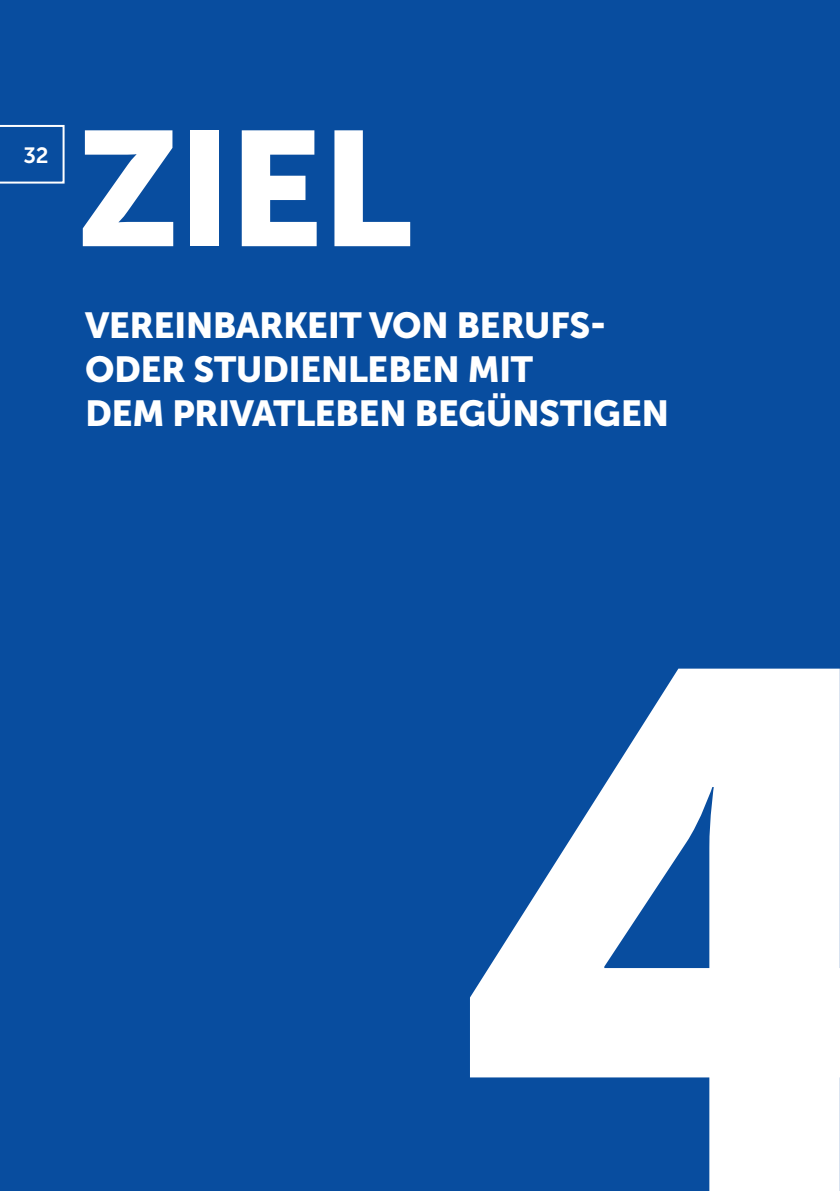
<style>
.page{position:relative;width:840px;height:1191px;background:#fff}
.page>*{position:absolute;margin:0;border:0;box-sizing:border-box;transform-origin:0 0}
.t1{font:754px "Museo Sans 900";color:#fff}
.t2{font:162px "Museo Sans 900";color:#fff}
.t3{font:36px/44px "Museo Sans 900";letter-spacing:-.015em;color:#fff}
.t4{font:22px "Museo Sans 700";color:#fff}
</style>
<div class="page">
<div style="left:0;top:0;width:839px;height:1191px;background:#084d9f"></div>
<svg style="left:0;top:124px;width:65px;height:60px"></svg>
<p class="t4" style="left:23px;top:143px;width:27px">32</p>
<h2 class="t2" style="left:77px;top:97px;width:337px">ZIEL</h2>
<p class="t3" style="left:85px;top:303px;width:585px">VEREINBARKEIT VON BERUFS-<br>ODER STUDIENLEBEN MIT<br>DEM PRIVATLEBEN BEGÜNSTIGEN</p>
<h1 class="t1" style="left:460px;top:515px;width:454px">4</h1>
</div>
